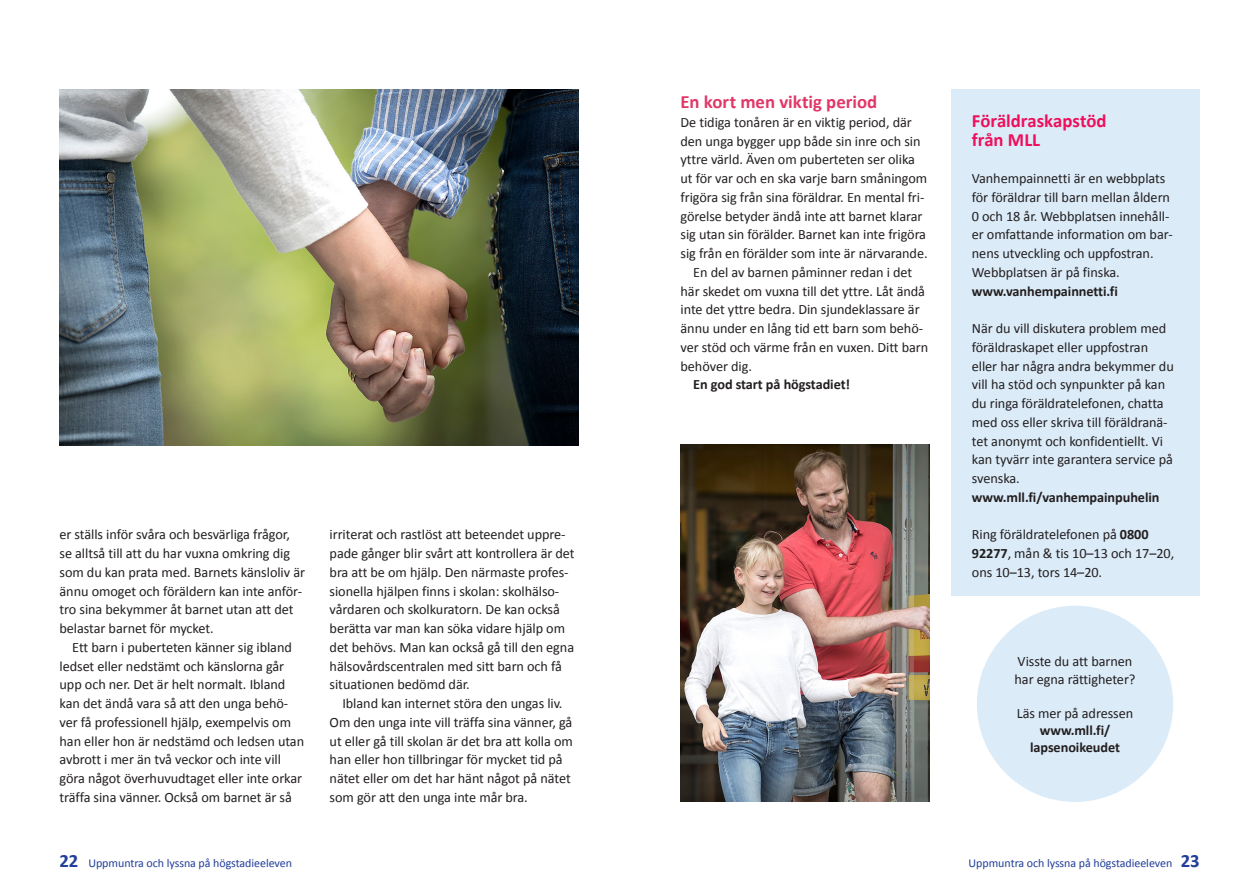
<style>
.page{position:relative;width:1259px;height:893px;background:#fff}
.page>*{position:absolute;margin:0;border:0;box-sizing:border-box;transform-origin:0 0}
.t1{font:700 18.75px/18.8px "Calibri";color:#ed105c}
.t2{font:700 18.75px "Calibri";color:#e13767}
.t3{font:14.25px/18.8px "Calibri";letter-spacing:-.005em;color:#231f20}
.t4{font:700 14.25px/17.1px "Calibri";letter-spacing:-.005em;color:#231f20;text-align:center}
.t5{font:12px "Calibri";letter-spacing:-.005em;color:#223f99}
.s1{font-weight:700}
.s2{font-weight:700;font-size:18.75px}
</style>
<div class="page">
<img style="left:60px;top:89px;width:518px;height:357px">
<div style="left:950px;top:89px;width:249px;height:507px;background:#dbebf8"></div>
<img style="left:680px;top:445px;width:249px;height:357px">
<div style="left:977px;top:606px;width:196px;height:196px;background:#dbebf8;border-radius:50%"></div>
<p class="t3" style="left:60px;top:525px;width:247px">er ställs inför svåra och besvärliga frågor, se alltså till att du har vuxna omkring dig som du kan prata med. Barnets känsloliv är ännu omoget och föräldern kan inte anför&shy;tro sina bekymmer åt barnet utan att det belastar barnet för mycket.</p>
<p class="t3" style="left:60px;top:638px;width:246px;text-indent:13px">Ett barn i puberteten känner sig ibland ledset eller nedstämt och känslorna går upp och ner. Det är helt normalt. Ibland kan det ändå vara så att den unga behö&shy;ver få professionell hjälp, exempelvis om han eller hon är nedstämd och ledsen utan avbrott i mer än två veckor och inte vill göra något överhuvudtaget eller inte orkar träffa sina vänner. Också om barnet är så</p>
<p class="t3" style="left:330px;top:525px;width:246px">irriterat och rastlöst att beteendet uppre&shy;pade gånger blir svårt att kontrollera är det bra att be om hjälp. Den närmaste profes&shy;sionella hjälpen finns i skolan: skolhälso&shy;vårdaren och skolkuratorn. De kan också berätta var man kan söka vidare hjälp om det behövs. Man kan också gå till den egna hälsovårdscentralen med sitt barn och få situationen bedömd där.</p>
<p class="t3" style="left:330px;top:694px;width:245px;text-indent:13px">Ibland kan internet störa den ungas liv.<br>Om den unga inte vill träffa sina vänner, gå ut eller gå till skolan är det bra att kolla om han eller hon tillbringar för mycket tid på nätet eller om det har hänt något på nätet som gör att den unga inte mår bra.</p>
<h1 class="t2" style="left:680px;top:90px;width:198px">En kort men viktig period</h1>
<p class="t3" style="left:680px;top:113px;width:233px">De tidiga tonåren är en viktig period, där</p>
<p class="t3" style="left:680px;top:131px;width:241px">den unga bygger upp både sin inre och sin</p>
<p class="t3" style="left:680px;top:150px;width:236px">yttre värld. Även om puberteten ser olika</p>
<p class="t3" style="left:680px;top:169px;width:248px">ut för var och en ska varje barn småningom</p>
<p class="t3" style="left:680px;top:188px;width:245px">frigöra sig från sina föräldrar. En mental fri-</p>
<p class="t3" style="left:680px;top:207px;width:243px">görelse betyder ändå inte att barnet klarar</p>
<p class="t3" style="left:680px;top:225px;width:247px">sig utan sin förälder. Barnet kan inte frigöra</p>
<p class="t3" style="left:680px;top:244px;width:249px">sig från en förälder som inte är närvarande.</p>
<p class="t3" style="left:693px;top:263px;width:220px">En del av barnen påminner redan i det</p>
<p class="t3" style="left:680px;top:282px;width:246px">här skedet om vuxna till det yttre. Låt ändå</p>
<p class="t3" style="left:680px;top:300px;width:241px">inte det yttre bedra. Din sjundeklassare är</p>
<p class="t3" style="left:680px;top:319px;width:244px">ännu under en lång tid ett barn som behö-</p>
<p class="t3" style="left:680px;top:338px;width:249px">ver stöd och värme från en vuxen. Ditt barn</p>
<p class="t3" style="left:680px;top:357px;width:73px">behöver dig.</p>
<p class="t4" style="left:693px;top:376px;width:158px">En god start på högstadiet!</p>
<h1 class="t1" style="left:972px;top:111px;width:136px">Föräldraskapstöd från MLL</h1>
<p class="t3" style="left:972px;top:169px;width:202px">Vanhempainnetti är en webbplats för föräldrar till barn mellan åldern 0 och 18 år. Webbplatsen innehåll&shy;er omfattande information om bar&shy;nens utveckling och uppfostran.<br>Webbplatsen är på finska.</p>
<p class="t4" style="left:972px;top:282px;width:147px">www.vanhempainnetti.fi</p>
<p class="t3" style="left:972px;top:319px;width:203px">När du vill diskutera problem med föräldraskapet eller uppfostran eller har några andra bekymmer du vill ha stöd och synpunkter på kan du ringa föräldratelefonen, chatta med oss eller skriva till föräldranä&shy;tet anonymt och konfidentiellt. Vi kan tyvärr inte garantera service på svenska.</p>
<p class="t4" style="left:972px;top:489px;width:189px">www.mll.fi/vanhempainpuhelin</p>
<p class="t3" style="left:972px;top:525px;width:204px">Ring föräldratelefonen på <span class="s1">0800<br>92277</span>, mån &amp; tis 10–13 och 17–20, ons 10–13, tors 14–20.</p>
<p class="t3" style="left:1014px;top:653px;width:122px;line-height:17.1px">Visste du att barnen har egna rättigheter?</p>
<p class="t3" style="left:1016px;top:704px;width:118px">Läs mer på adressen</p>
<p class="t4" style="left:1030px;top:722px;width:91px">www.mll.fi/ lapsenoikeudet</p>
<p class="t5" style="left:60px;top:855px;width:234px"><span class="s2">22</span> Uppmuntra och lyssna på högstadieeleven</p>
<p class="t5" style="left:968px;top:855px;width:233px">Uppmuntra och lyssna på högstadieeleven <span class="s2">23</span></p>
</div>
